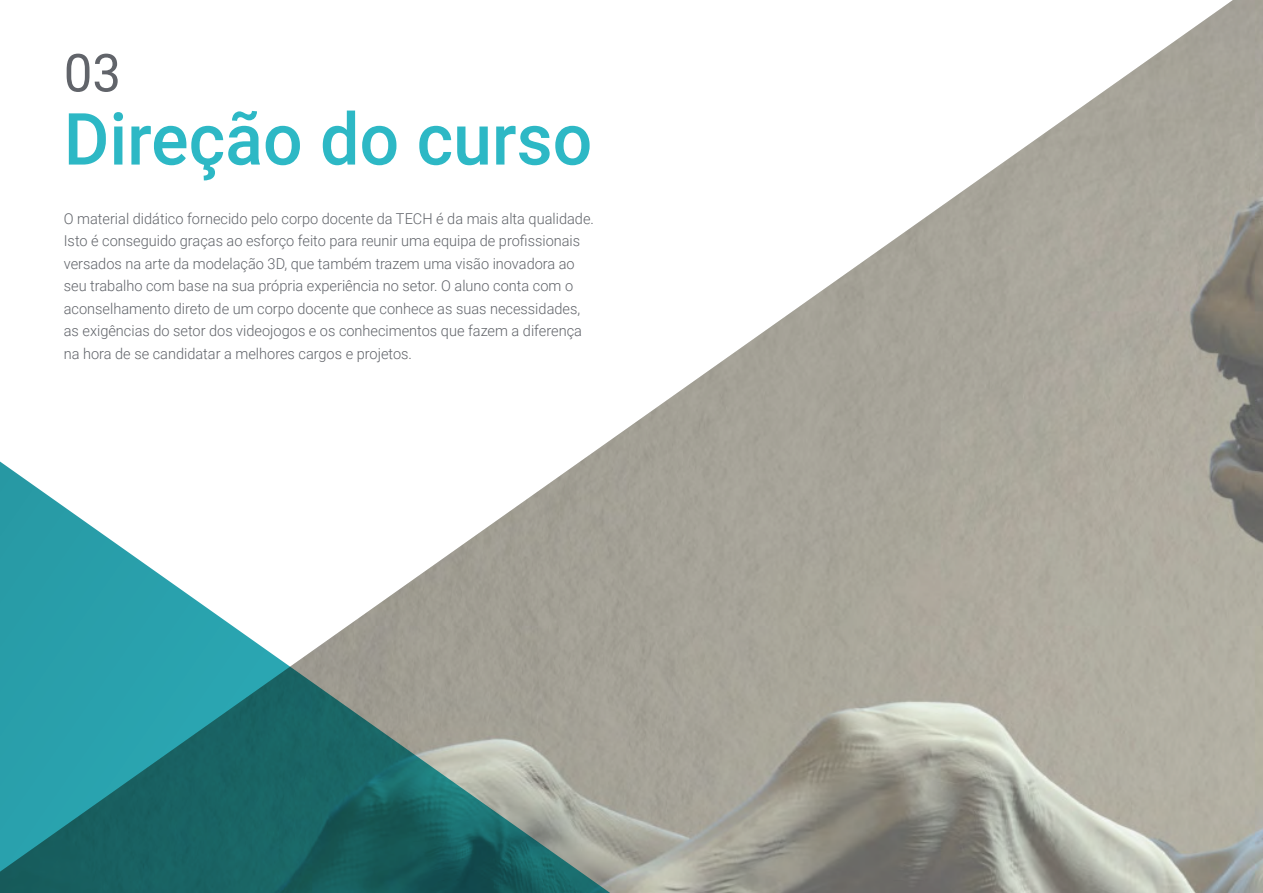
<style>
.page{position:relative;width:1263px;height:893px;background:#fff}
.page>*{position:absolute;margin:0;border:0;box-sizing:border-box;transform-origin:0 0}
.t1{font:500 72px "Roboto";color:#2db8c5}
.t2{font:52.5px "Roboto";color:#61646a}
.t3{font:300 15px/22.5px "Roboto";color:#61646a}
</style>
<div class="page">
<img style="left:602px;top:0;width:661px;height:893px">
<svg style="left:0;top:446px;width:640px;height:447px"></svg>
<h2 class="t2" style="left:64px;top:36px;width:59px">03</h2>
<h1 class="t1" style="left:64px;top:89px;width:530px">Direção do curso</h1>
<p class="t3" style="left:64px;top:207px;width:532px">O material didático fornecido pelo corpo docente da TECH é da mais alta qualidade.<br>Isto é conseguido graças ao esforço feito para reunir uma equipa de profissionais versados na arte da modelação 3D, que também trazem uma visão inovadora ao seu trabalho com base na sua própria experiência no setor. O aluno conta com o aconselhamento direto de um corpo docente que conhece as suas necessidades, as exigências do setor dos videojogos e os conhecimentos que fazem a diferença na hora de se candidatar a melhores cargos e projetos.</p>
</div>
